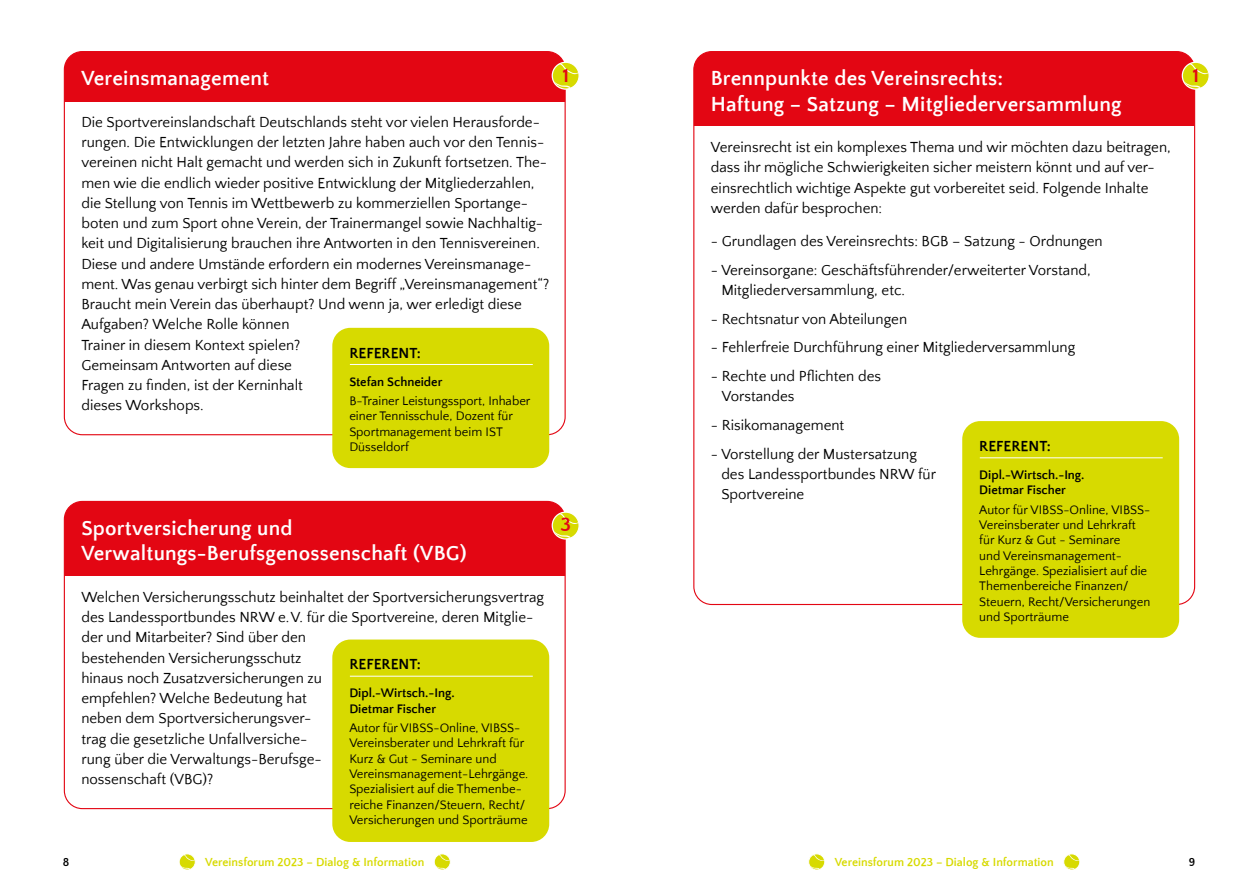
<style>
.page{position:relative;width:1259px;height:893px;background:#fff}
.page>*{position:absolute;margin:0;border:0;box-sizing:border-box;transform-origin:0 0}
.t1{font:700 21px/25.2px "Quattrocento Sans";letter-spacing:.01em;color:#fff}
.t2{font:700 19.95px "Quattrocento Sans";color:#e30613}
.t3{font:15px/20.2px "Quattrocento Sans";color:#000}
.t4{font:700 15px "Quattrocento Sans";color:#000}
.t5{font:12.75px/15.3px "Quattrocento Sans";color:#000}
.t6{font:700 12.75px/15.3px "Quattrocento Sans";color:#000}
.t7{font:700 12px "Quattrocento Sans";color:#d7da00}
.t8{font:700 12px "Quattrocento Sans";color:#000}
</style>
<div class="page">
<svg style="left:1065px;top:855px;width:13px;height:15px"></svg>
<div style="left:1063px;top:853px;width:17px;height:17px;border:1px solid #fff;border-radius:50%"></div>
<div style="left:808px;top:854px;width:17px;height:16px;background:#fdfdf6;border-radius:50%"></div>
<svg style="left:810px;top:855px;width:13px;height:15px"></svg>
<div style="left:808px;top:853px;width:17px;height:17px;border:1px solid #fff;border-radius:50%"></div>
<svg style="left:179px;top:855px;width:15px;height:15px"></svg>
<div style="left:179px;top:853px;width:17px;height:17px;border:1px solid #fff;border-radius:50%"></div>
<svg style="left:434px;top:855px;width:15px;height:15px"></svg>
<div style="left:434px;top:853px;width:17px;height:17px;border:1px solid #fff;border-radius:50%"></div>
<div style="left:694px;top:52px;width:500px;height:74px;background:#e30613"></div>
<div style="left:1182px;top:62px;width:27px;height:27px;background:#d7da00;border-radius:50%"></div>
<svg style="left:1184px;top:63px;width:24px;height:11px"></svg>
<svg style="left:1183px;top:80px;width:18px;height:8px"></svg>
<div style="left:1181px;top:62px;width:28px;height:28px;border:1px solid #fff;border-radius:50%"></div>
<div style="left:962px;top:421px;width:217px;height:217px;background:#d7da00;border-radius:18px"></div>
<hr style="left:980px;top:457px;width:182px;height:1px;background:#fff">
<div style="left:64px;top:52px;width:501px;height:50px;background:#e30613"></div>
<div style="left:332px;top:328px;width:217px;height:140px;background:#d7da00;border-radius:18px"></div>
<hr style="left:350px;top:364px;width:183px;height:1px;background:#fff">
<div style="left:552px;top:62px;width:27px;height:27px;background:#d7da00;border-radius:50%"></div>
<svg style="left:554px;top:63px;width:24px;height:11px"></svg>
<svg style="left:553px;top:80px;width:18px;height:8px"></svg>
<div style="left:551px;top:62px;width:29px;height:28px;border:1px solid #fff;border-radius:50%"></div>
<div style="left:64px;top:501px;width:501px;height:75px;background:#e30613"></div>
<div style="left:332px;top:639px;width:217px;height:203px;background:#d7da00;border-radius:18px"></div>
<hr style="left:350px;top:676px;width:183px;height:1px;background:#fff">
<div style="left:552px;top:512px;width:27px;height:27px;background:#d7da00;border-radius:50%"></div>
<svg style="left:554px;top:513px;width:24px;height:11px"></svg>
<svg style="left:553px;top:530px;width:18px;height:8px"></svg>
<div style="left:551px;top:511px;width:29px;height:29px;border:1px solid #fff;border-radius:50%"></div>
<h1 class="t1" style="left:81px;top:67px;width:189px">Vereinsmanagement</h1>
<p class="t3" style="left:81px;top:112px;width:469px">Die Sportvereinslandschaft Deutschlands steht vor vielen Herausforde&shy;rungen. Die Entwicklungen der letzten Jahre haben auch vor den Tennis&shy;vereinen nicht Halt gemacht und werden sich in Zukunft fortsetzen. The&shy;men wie die endlich wieder positive Entwicklung der Mitgliederzahlen, die Stellung von Tennis im Wettbewerb zu kommerziellen Sportange&shy;boten und zum Sport ohne Verein, der Trainermangel sowie Nachhaltig&shy;keit und Digitalisierung brauchen ihre Antworten in den Tennisvereinen.<br>Diese und andere Umstände erfordern ein modernes Vereinsmanage&shy;ment. Was genau verbirgt sich hinter dem Begriff „Vereinsmanagement“?<br>Braucht mein Verein das überhaupt? Und wenn ja, wer erledigt diese Aufgaben? Welche Rolle können<br>Trainer in diesem Kontext spielen?<br>Gemeinsam Antworten auf diese<br>Fragen zu finden, ist der Kerninhalt<br>dieses Workshops.</p>
<p class="t4" style="left:349px;top:345px;width:73px">REFERENT:</p>
<p class="t6" style="left:349px;top:374px;width:95px">Stefan Schneider</p>
<p class="t5" style="left:349px;top:394px;width:183px">B-Trainer Leistungssport, Inhaber einer Tennisschule, Dozent für<br>Sportmanagement beim IST<br>Düsseldorf</p>
<h2 class="t2" style="left:562px;top:65px;width:8px">1</h2>
<h1 class="t1" style="left:81px;top:516px;width:387px">Sportversicherung und<br>Verwaltungs-Berufsgenossenschaft (VBG)</h1>
<p class="t3" style="left:81px;top:587px;width:464px">Welchen Versicherungsschutz beinhaltet der Sportversicherungsvertrag des Landessportbundes NRW e.V. für die Sportvereine, deren Mitglie&shy;der und Mitarbeiter? Sind über den<br>bestehenden Versicherungsschutz<br>hinaus noch Zusatzversicherungen zu<br>empfehlen? Welche Bedeutung hat<br>neben dem Sportversicherungsver-<br>trag die gesetzliche Unfallversiche-<br>rung über die Verwaltungs-Berufsge-<br>nossenschaft (VBG)?</p>
<p class="t4" style="left:349px;top:656px;width:73px">REFERENT:</p>
<p class="t6" style="left:349px;top:686px;width:107px">Dipl.-Wirtsch.-Ing.<br>Dietmar Fischer</p>
<p class="t5" style="left:349px;top:721px;width:180px">Autor für VIBSS-Online, VIBSS-<br>Vereinsberater und Lehrkraft für<br>Kurz &amp; Gut - Seminare und<br>Vereinsmanagement-Lehrgänge.<br>Spezialisiert auf die Themenbe&shy;reiche Finanzen/Steuern, Recht/<br>Versicherungen und Sporträume</p>
<h2 class="t2" style="left:560px;top:514px;width:12px">3</h2>
<h1 class="t1" style="left:711px;top:67px;width:412px">Brennpunkte des Vereinsrechts:<br>Haftung – Satzung – Mitgliederversammlung</h1>
<p class="t3" style="left:711px;top:138px;width:461px">Vereinsrecht ist ein komplexes Thema und wir möchten dazu beitragen, dass ihr mögliche Schwierigkeiten sicher meistern könnt und auf ver&shy;einsrechtlich wichtige Aspekte gut vorbereitet seid. Folgende Inhalte werden dafür besprochen:</p>
<p class="t3" style="left:711px;top:231px;width:393px">- Grundlagen des Vereinsrechts: BGB – Satzung - Ordnungen</p>
<p class="t3" style="left:721px;top:260px;width:371px;text-indent:-10px">- Vereinsorgane: Geschäftsführender/erweiterter Vorstand,<br>Mitgliederversammlung, etc.</p>
<p class="t3" style="left:711px;top:309px;width:198px">- Rechtsnatur von Abteilungen</p>
<p class="t3" style="left:711px;top:338px;width:366px">- Fehlerfreie Durchführung einer Mitgliederversammlung</p>
<p class="t3" style="left:722px;top:367px;width:161px;text-indent:-11px">- Rechte und Pflichten des<br>Vorstandes</p>
<p class="t3" style="left:711px;top:416px;width:135px">- Risikomanagement</p>
<p class="t3" style="left:721px;top:444px;width:216px;text-indent:-10px">- Vorstellung der Mustersatzung des Landessportbundes NRW für<br>Sportvereine</p>
<p class="t4" style="left:979px;top:438px;width:73px">REFERENT:</p>
<p class="t6" style="left:979px;top:467px;width:107px">Dipl.-Wirtsch.-Ing.<br>Dietmar Fischer</p>
<p class="t5" style="left:979px;top:502px;width:173px">Autor für VIBSS-Online, VIBSS-<br>Vereinsberater und Lehrkraft für Kurz &amp; Gut - Seminare<br>und Vereinsmanagement-<br>Lehrgänge. Spezialisiert auf die<br>Themenbereiche Finanzen/<br>Steuern, Recht/Versicherungen und Sporträume</p>
<h2 class="t2" style="left:1192px;top:65px;width:8px">1</h2>
<p class="t8" style="left:63px;top:856px;width:8px">8</p>
<p class="t7" style="left:205px;top:856px;width:221px">Vereinsforum 2023 – Dialog &amp; Information</p>
<p class="t7" style="left:834px;top:856px;width:221px">Vereinsforum 2023 – Dialog &amp; Information</p>
<p class="t8" style="left:1188px;top:856px;width:8px">9</p>
</div>
